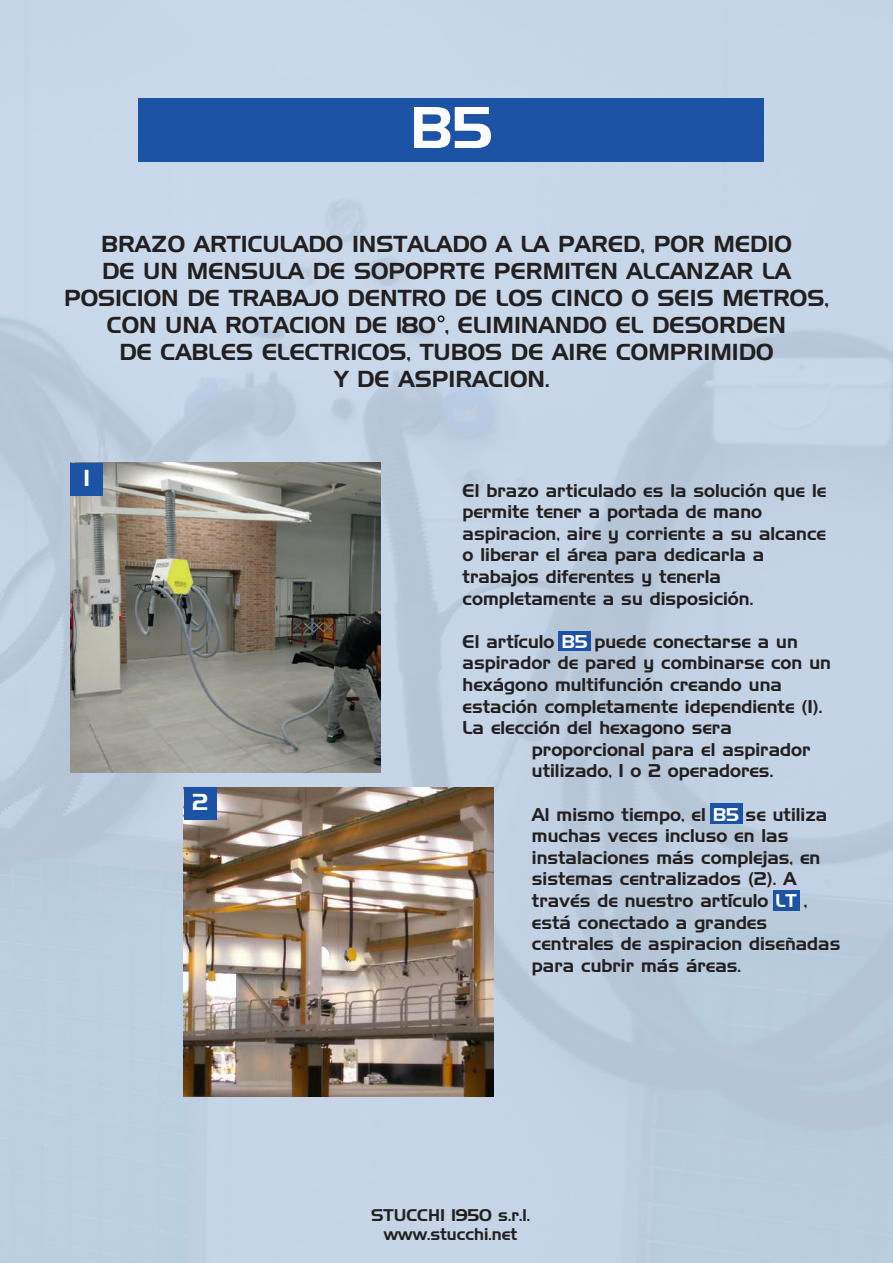
<style>
.page{position:relative;width:893px;height:1263px;background:#fff}
.page>*{position:absolute;margin:0;border:0;box-sizing:border-box;transform-origin:0 0}
.t1{font:57.15px "Handel Gothic";color:#fff}
.t2{font:22.5px/27px "Handel Gothic";color:#231f20;text-align:center}
.t3{font:22.5px "Handel Gothic";color:#fff}
.t4{font:18px/21.6px "Handel Gothic";color:#231f20}
.t5{font:16.5px/19px "Handel Gothic";color:#231f20;text-align:center}
.s1{color:#fff}
</style>
<div class="page">
<div style="left:0;top:0;width:893px;height:1263px;background:linear-gradient(to right,#c3d3e5,#c0d0e2)"></div>
<div style="left:138px;top:98px;width:626px;height:64px;background:#1c53a4"></div>
<div style="left:773px;top:891px;width:26px;height:20px;background:#1c53a4"></div>
<div style="left:710px;top:804px;width:32px;height:20px;background:#1c53a4"></div>
<img style="left:71px;top:463px;width:309px;height:309px">
<div style="left:71px;top:463px;width:32px;height:32px;background:#1c53a4"></div>
<div style="left:558px;top:631px;width:33px;height:20px;background:#1c53a4"></div>
<img style="left:184px;top:787px;width:310px;height:310px">
<div style="left:184px;top:787px;width:32px;height:32px;background:#1c53a4"></div>
<svg style="left:749px;top:484px;width:6px;height:2px"></svg>
<svg style="left:571px;top:548px;width:6px;height:3px"></svg>
<svg style="left:732px;top:591px;width:5px;height:3px"></svg>
<svg style="left:520px;top:700px;width:6px;height:2px"></svg>
<svg style="left:543px;top:721px;width:5px;height:3px"></svg>
<svg style="left:676px;top:851px;width:6px;height:2px"></svg>
<svg style="left:690px;top:959px;width:6px;height:2px"></svg>
<svg style="left:787px;top:937px;width:6px;height:3px"></svg>
<div style="left:438px;top:315px;width:6px;height:7px;border:2px solid #231f20;border-radius:50%"></div>
<h1 class="t1" style="left:410px;top:101px;width:84px">B5</h1>
<p class="t2" style="left:64px;top:232px;width:766px">BRAZO ARTICULADO INSTALADO A LA PARED, POR MEDIO<br>DE UN MENSULA DE SOPOPRTE PERMITEN ALCANZAR LA POSICION DE TRABAJO DENTRO DE LOS CINCO O SEIS METROS, CON UNA ROTACION DE 180 , ELIMINANDO EL DESORDEN<br>DE CABLES ELECTRICOS, TUBOS DE AIRE COMPRIMIDO<br>Y DE ASPIRACION.</p>
<p class="t3" style="left:84px;top:468px;width:7px">1</p>
<p class="t3" style="left:192px;top:792px;width:17px">2</p>
<p class="t4" style="left:463px;top:480px;width:365px">El brazo articulado es la solucion que le permite tener a portada de mano aspiracion, aire y corriente a su alcance o liberar el area para dedicarla a trabajos diferentes y tenerla completamente a su disposicion.</p>
<p class="t4" style="left:463px;top:632px;width:370px">El articulo <span class="s1">B5</span> puede conectarse a un aspirador de pared y combinarse con un hexagono multifuncion creando una estacion completamente idependiente (1).<br>La eleccion del hexagono sera</p>
<p class="t4" style="left:532px;top:740px;width:280px">proporcional para el aspirador utilizado, 1 o 2 operadores.</p>
<p class="t4" style="left:532px;top:804px;width:310px">Al mismo tiempo, el <span class="s1">B5</span> se utiliza muchas veces incluso en las instalaciones mas complejas, en sistemas centralizados (2). A traves de nuestro articulo <span class="s1">LT</span> , esta conectado a grandes centrales de aspiracion disenadas para cubrir mas areas.</p>
<p class="t5" style="left:371px;top:1207px;width:160px">STUCCHI 1950 s.r.l. www.stucchi.net</p>
</div>
